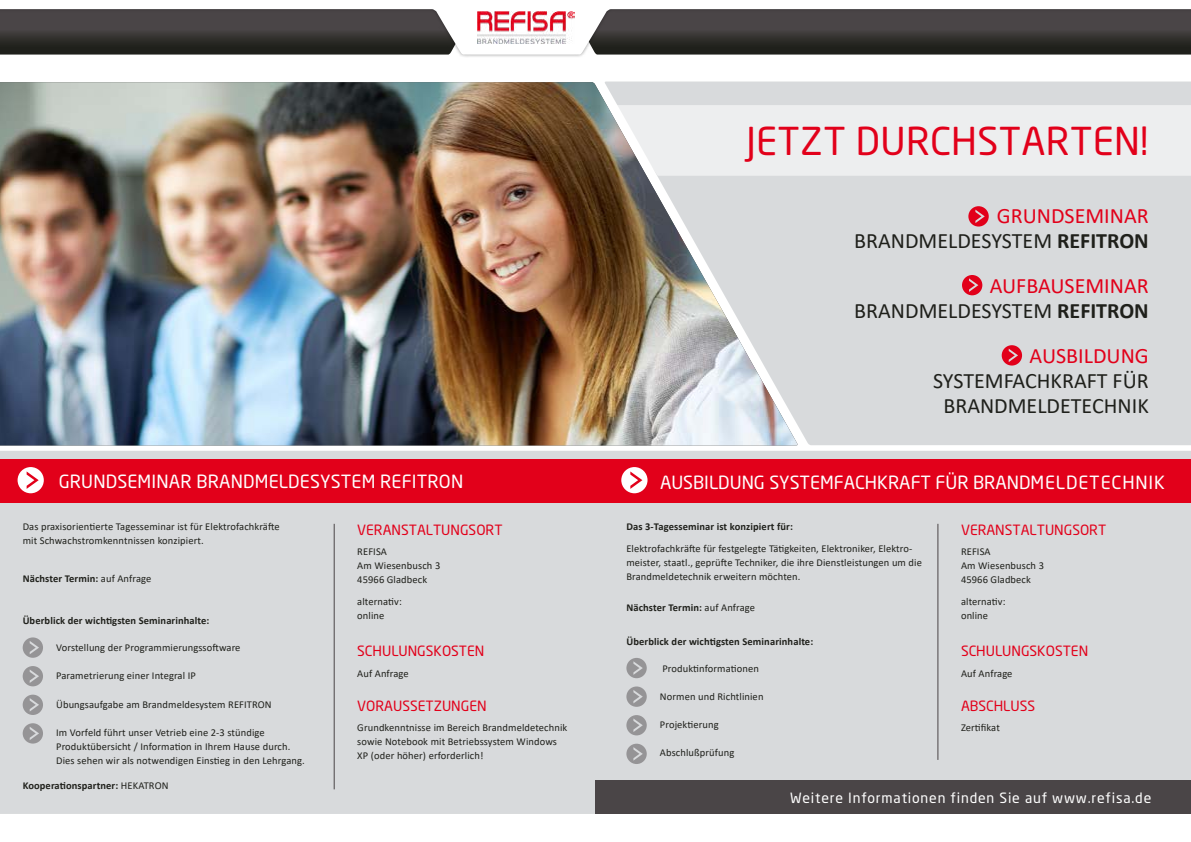
<style>
.page{position:relative;width:1191px;height:842px;background:#fff}
.page>*{position:absolute;margin:0;border:0;box-sizing:border-box;transform-origin:0 0}
.t1{font:38px "Neo Sans Std";letter-spacing:.01em;color:#e2001a}
.t2{font:22px/25px "Calibri";color:#1f201b;text-align:right}
.t3{font:22px "Calibri";color:#e2001a}
.t4{font:18px "Neo Sans Std";letter-spacing:.01em;color:#fff}
.t5{font:14px "Neo Sans Std";color:#e2001a}
.t6{font:14px "Neo Sans Std";letter-spacing:.06em;color:#fff}
.t7{font:10.5px/14px "Calibri";letter-spacing:.01em;color:#1f201b}
.t8{font:700 10.5px "Calibri";letter-spacing:.01em;color:#1f201b}
.s1{color:#e2001a}
.s2{font-weight:700}
.s3{font-weight:400}
</style>
<div class="page">
<div style="left:0;top:0;width:1191px;height:58px;background:#000;opacity:.4"></div>
<svg style="left:0;top:0;width:1191px;height:55px"></svg>
<div style="left:605px;top:81px;width:586px;height:364px;background:#d8dadc"></div>
<div style="left:0;top:451px;width:1191px;height:363px;background:#d8dadc"></div>
<img style="left:477px;top:12px;width:97px;height:31px">
<img style="left:0;top:82px;width:798px;height:363px">
<div style="left:614px;top:105px;width:577px;height:71px;background:#edeeef"></div>
<div style="left:0;top:459px;width:595px;height:44px;background:#e2001a"></div>
<svg style="left:18px;top:467px;width:26px;height:26px"></svg>
<div style="left:596px;top:459px;width:595px;height:44px;background:#e2001a"></div>
<div style="left:595px;top:780px;width:596px;height:34px;background:#4a4547"></div>
<svg style="left:23px;top:637px;width:20px;height:21px"></svg>
<svg style="left:23px;top:666px;width:20px;height:20px"></svg>
<svg style="left:23px;top:695px;width:20px;height:20px"></svg>
<svg style="left:23px;top:723px;width:20px;height:21px"></svg>
<hr style="left:334px;top:524px;width:1px;height:265px;background:#4a4547">
<svg style="left:968px;top:206px;width:20px;height:21px"></svg>
<svg style="left:962px;top:275px;width:20px;height:20px"></svg>
<svg style="left:1001px;top:345px;width:21px;height:21px"></svg>
<svg style="left:621px;top:467px;width:26px;height:26px"></svg>
<svg style="left:626px;top:658px;width:21px;height:20px"></svg>
<svg style="left:626px;top:686px;width:21px;height:21px"></svg>
<svg style="left:626px;top:715px;width:21px;height:20px"></svg>
<svg style="left:626px;top:744px;width:21px;height:20px"></svg>
<hr style="left:937px;top:524px;width:1px;height:236px;background:#4a4547">
<h1 class="t1" style="left:746px;top:118px;width:404px">JETZT DURCHSTARTEN!</h1>
<h3 class="t4" style="left:59px;top:471px;width:406px">GRUNDSEMINAR BRANDMELDESYSTEM REFITRON</h3>
<h2 class="t2" style="left:854px;top:203px;width:296px"><span class="s1">GRUNDSEMINAR<br></span>BRANDMELDESYSTEM <span class="s2">REFITRON</span></h2>
<h2 class="t2" style="left:854px;top:273px;width:296px"><span class="s1">AUFBAUSEMINAR<br></span>BRANDMELDESYSTEM <span class="s2">REFITRON</span></h2>
<h2 class="t3" style="left:1029px;top:340px;width:121px">AUSBILDUNG</h2>
<h2 class="t2" style="left:933px;top:368px;width:217px;text-align:center">SYSTEMFACHKRAFT FÜR<br>BRANDMELDETECHNIK</h2>
<h3 class="t4" style="left:660px;top:471px;width:506px">AUSBILDUNG SYSTEMFACHKRAFT FÜR BRANDMELDETECHNIK</h3>
<p class="t7" style="left:23px;top:519px;width:258px">Das praxisorientierte Tagesseminar ist für Elektrofachkräfte mit Schwachstromkenntnissen konzipiert.</p>
<p class="t8" style="left:23px;top:571px;width:130px">Nächster Termin: <span class="s3">auf Anfrage</span></p>
<p class="t8" style="left:23px;top:613px;width:188px">Überblick der wichtigsten Seminarinhalte:</p>
<p class="t8" style="left:626px;top:519px;width:168px">Das 3-Tagesseminar ist konzipiert für:</p>
<p class="t7" style="left:626px;top:542px;width:297px">Elektrofachkräfte für festgelegte Tätigkeiten, Elektroniker, Elektro&shy;meister, staatl., geprüfte Techniker, die ihre Dienstleistungen um die<br>Brandmeldetechnik erweitern möchten.</p>
<p class="t8" style="left:626px;top:600px;width:130px">Nächster Termin: <span class="s3">auf Anfrage</span></p>
<h3 class="t5" style="left:357px;top:521px;width:147px">VERANSTALTUNGSORT</h3>
<h3 class="t5" style="left:961px;top:521px;width:147px">VERANSTALTUNGSORT</h3>
<p class="t7" style="left:357px;top:544px;width:85px">REFISA<br>Am Wiesenbusch 3<br>45966 Gladbeck</p>
<p class="t7" style="left:961px;top:544px;width:85px">REFISA<br>Am Wiesenbusch 3<br>45966 Gladbeck</p>
<p class="t7" style="left:357px;top:594px;width:46px">alternativ: online</p>
<p class="t7" style="left:961px;top:594px;width:46px">alternativ: online</p>
<p class="t7" style="left:56px;top:640px;width:186px">Vorstellung der Programmierungssoftware</p>
<p class="t7" style="left:56px;top:669px;width:141px">Parametrierung einer Integral IP</p>
<p class="t7" style="left:56px;top:697px;width:217px">Übungsaufgabe am Brandmeldesystem REFITRON</p>
<p class="t7" style="left:56px;top:725px;width:250px">Im Vorfeld führt unser Vetrieb eine 2-3 stündige<br>Produktübersicht / Information in Ihrem Hause durch.<br>Dies sehen wir als notwendigen Einstieg in den Lehrgang.</p>
<p class="t7" style="left:357px;top:720px;width:211px">Grundkenntnisse im Bereich Brandmeldetechnik sowie Notebook mit Betriebssystem Windows<br>XP (oder höher) erforderlich!</p>
<h3 class="t5" style="left:357px;top:642px;width:129px">SCHULUNGSKOSTEN</h3>
<p class="t7" style="left:357px;top:666px;width:53px">Auf Anfrage</p>
<h3 class="t5" style="left:357px;top:697px;width:131px">VORAUSSETZUNGEN</h3>
<p class="t8" style="left:626px;top:634px;width:188px">Überblick der wichtigsten Seminarinhalte:</p>
<p class="t7" style="left:662px;top:661px;width:98px">Produktinformationen</p>
<p class="t7" style="left:660px;top:689px;width:105px">Normen und Richtlinien</p>
<p class="t7" style="left:660px;top:717px;width:60px">Projektierung</p>
<p class="t7" style="left:660px;top:745px;width:76px">Abschlußprüfung</p>
<h3 class="t5" style="left:961px;top:642px;width:129px">SCHULUNGSKOSTEN</h3>
<p class="t7" style="left:961px;top:666px;width:53px">Auf Anfrage</p>
<h3 class="t5" style="left:961px;top:697px;width:76px">ABSCHLUSS</h3>
<p class="t7" style="left:961px;top:720px;width:40px">Zertifikat</p>
<p class="t8" style="left:23px;top:778px;width:147px">Kooperationspartner: <span class="s3">HEKATRON</span></p>
<h3 class="t6" style="left:790px;top:789px;width:363px">Weitere Informationen finden Sie auf www.refisa.de</h3>
</div>
